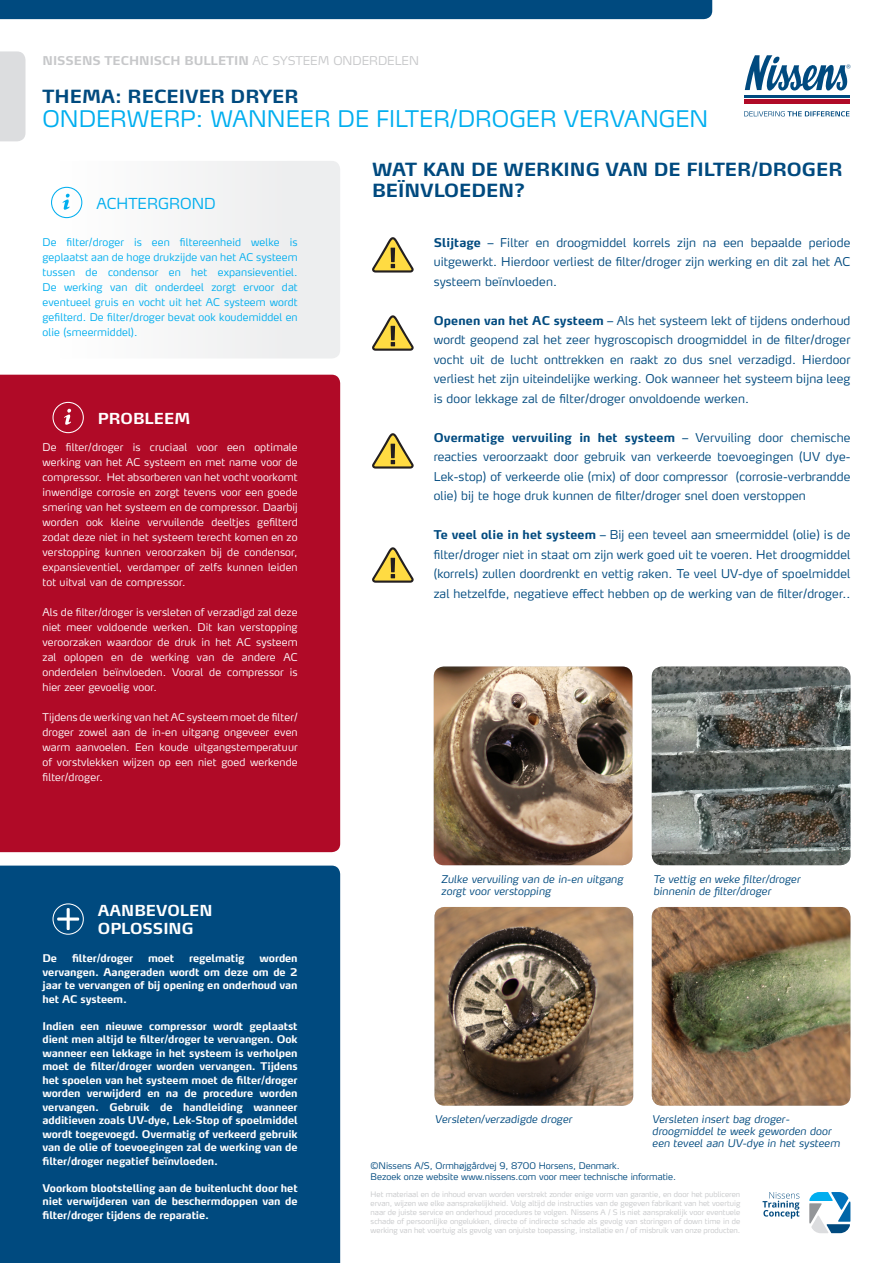
<style>
.page{position:relative;width:893px;height:1263px;background:#fff}
.page>*{position:absolute;margin:0;border:0;box-sizing:border-box;transform-origin:0 0}
.t1{font:300 22.65px "Max LF";color:#00aeef}
.t2{font:700 18px/21.6px "Max LF";color:#004a7f}
.t3{font:700 15px/18px "Max LF";color:#fff}
.t4{font:300 15px "Max LF";color:#00aeef}
.t5{font:300 12px/19.5px "Max LF";letter-spacing:.01em;color:#004a7f;text-align:justify}
.t6{font:700 12px "Max LF";color:#c7c8ca}
.t7{font:300 10.5px/15px "Max LF";letter-spacing:.01em;color:#fff;text-align:justify}
.t8{font:700 10.5px/13.5px "Max LF";letter-spacing:-.01em;color:#fff;text-align:justify}
.t9{font:300 10.5px/15px "Max LF";letter-spacing:.01em;color:#00aeef;text-align:justify}
.t10{font:italic 300 10.5px/12px "Max LF";letter-spacing:.01em;color:#004a7f}
.t11{font:300 9px/10.8px "Max LF";color:#004a7f}
.t12{font:300 7.5px/9px "Max LF";color:#c7c8ca;text-align:justify}
.s1{font-weight:300}
.s2{font-weight:700}
</style>
<div class="page">
<div style="left:0;top:375px;width:340px;height:477px;background:#b00a27"></div>
<div style="left:0;top:865px;width:340px;height:398px;background:#004a7f"></div>
<svg style="left:65px;top:161px;width:275px;height:197px;fill:#f4f4f4"></svg>
<svg style="left:745px;top:55px;width:106px;height:43px"></svg>
<svg style="left:744px;top:111px;width:105px;height:5px"></svg>
<hr style="left:744px;top:95px;width:105px;height:2px;background:#004a7f">
<div style="left:744px;top:99px;width:105px;height:5px;background:#b00a27"></div>
<div style="left:0;top:0;width:712px;height:19px;background:#004a7f"></div>
<div style="left:0;top:51px;width:26px;height:90px;background:#dcdddf"></div>
<svg style="left:763px;top:1192px;width:36px;height:27px"></svg>
<svg style="left:809px;top:1192px;width:41px;height:41px"></svg>
<svg style="left:51px;top:187px;width:31px;height:31px"></svg>
<svg style="left:53px;top:402px;width:31px;height:31px"></svg>
<svg style="left:53px;top:903px;width:31px;height:32px"></svg>
<img style="left:652px;top:666px;width:198px;height:199px">
<img style="left:434px;top:907px;width:199px;height:199px">
<img style="left:652px;top:907px;width:198px;height:199px">
<img style="left:434px;top:666px;width:198px;height:199px">
<svg style="left:372px;top:237px;width:42px;height:36px"></svg>
<svg style="left:372px;top:315px;width:42px;height:36px"></svg>
<svg style="left:372px;top:547px;width:42px;height:36px"></svg>
<svg style="left:372px;top:433px;width:42px;height:36px"></svg>
<p class="t6" style="left:43px;top:53px;width:378px">NISSENS TECHNISCH BULLETIN <span class="s1">AC SYSTEEM ONDERDELEN</span></p>
<p class="t2" style="left:43px;top:85px;width:257px">THEMA: RECEIVER DRYER</p>
<p class="t1" style="left:43px;top:105px;width:667px">ONDERWERP: WANNEER DE FILTER/DROGER VERVANGEN</p>
<p class="t4" style="left:96px;top:194px;width:121px">ACHTERGROND</p>
<p class="t2" style="left:372px;top:158px;width:472px">WAT KAN DE WERKING VAN DE FILTER/DROGER<br>BEÏNVLOEDEN?</p>
<p class="t9" style="left:43px;top:234px;width:257px">De filter/droger is een filtereenheid welke is geplaatst aan de hoge drukzijde van het AC systeem tussen de condensor en het expansieventiel.<br>De werking van dit onderdeel zorgt ervoor dat eventueel gruis en vocht uit het AC systeem wordt gefilterd. De filter/droger bevat ook koudemiddel en olie (smeermiddel).</p>
<p class="t5" style="left:434px;top:233px;width:418px"><span class="s2">Slijtage</span> – Filter en droogmiddel korrels zijn na een bepaalde periode uitgewerkt. Hierdoor verliest de filter/droger zijn werking en dit zal het AC systeem beïnvloeden.</p>
<p class="t5" style="left:434px;top:311px;width:418px"><span class="s2">Openen van het AC systeem</span> – Als het systeem lekt of tijdens onderhoud wordt geopend zal het zeer hygroscopisch droogmiddel in de filter/droger vocht uit de lucht onttrekken en raakt zo dus snel verzadigd. Hierdoor verliest het zijn uiteindelijke werking. Ook wanneer het systeem bijna leeg is door lekkage zal de filter/droger onvoldoende werken.</p>
<p class="t5" style="left:434px;top:428px;width:418px"><span class="s2">Overmatige vervuiling in het systeem</span> – Vervuiling door chemische reacties veroorzaakt door gebruik van verkeerde toevoegingen (UV dye-Lek-stop) of verkeerde olie (mix) of door compressor (corrosie-verbrandde olie) bij te hoge druk kunnen de filter/droger snel doen verstoppen</p>
<p class="t5" style="left:434px;top:525px;width:418px"><span class="s2">Te veel olie in het systeem</span> – Bij een teveel aan smeermiddel (olie) is de filter/droger niet in staat om zijn werk goed uit te voeren. Het droogmiddel (korrels) zullen doordrenkt en vettig raken. Te veel UV-dye of spoelmiddel zal hetzelfde, negatieve effect hebben op de werking van de filter/droger..</p>
<p class="t3" style="left:98px;top:409px;width:94px">PROBLEEM</p>
<p class="t7" style="left:43px;top:440px;width:257px">De filter/droger is cruciaal voor een optimale werking van het AC systeem en met name voor de compressor. Het absorberen van het vocht voorkomt inwendige corrosie en zorgt tevens voor een goede smering van het systeem en de compressor. Daarbij worden ook kleine vervuilende deeltjes gefilterd zodat deze niet in het systeem terecht komen en zo verstopping kunnen veroorzaken bij de condensor, expansieventiel, verdamper of zelfs kunnen leiden tot uitval van de compressor.</p>
<p class="t7" style="left:43px;top:605px;width:257px">Als de filter/droger is versleten of verzadigd zal deze niet meer voldoende werken. Dit kan verstopping veroorzaken waardoor de druk in het AC systeem zal oplopen en de werking van de andere AC onderdelen beïnvloeden. Vooral de compressor is hier zeer gevoelig voor.</p>
<p class="t7" style="left:43px;top:710px;width:257px">Tijdens de werking van het AC systeem moet de filter/ droger zowel aan de in-en uitgang ongeveer even warm aanvoelen. Een koude uitgangstemperatuur of vorstvlekken wijzen op een niet goed werkende filter/droger.</p>
<p class="t3" style="left:98px;top:901px;width:116px">AANBEVOLEN<br>OPLOSSING</p>
<p class="t8" style="left:43px;top:951px;width:16px">De</p>
<p class="t8" style="left:72px;top:951px;width:63px">filter/droger</p>
<p class="t8" style="left:148px;top:951px;width:28px">moet</p>
<p class="t8" style="left:189px;top:951px;width:57px">regelmatig</p>
<p class="t8" style="left:43px;top:951px;width:257px;text-indent:217px">worden vervangen. Aangeraden wordt om deze om de 2 jaar te vervangen of bij opening en onderhoud van het AC systeem.</p>
<p class="t8" style="left:43px;top:1019px;width:257px">Indien een nieuwe compressor wordt geplaatst dient men altijd te filter/droger te vervangen. Ook wanneer een lekkage in het systeem is verholpen moet de filter/droger worden vervangen. Tijdens het spoelen van het systeem moet de filter/droger worden verwijderd en na de procedure worden vervangen. Gebruik de handleiding wanneer additieven zoals UV-dye, Lek-Stop of spoelmiddel wordt toegevoegd. Overmatig of verkeerd gebruik van de olie of toevoegingen zal de werking van de filter/droger negatief beïnvloeden.</p>
<p class="t8" style="left:43px;top:1181px;width:257px">Voorkom blootstelling aan de buitenlucht door het niet verwijderen van de beschermdoppen van de filter/droger tijdens de reparatie.</p>
<p class="t10" style="left:441px;top:872px;width:183px">Zulke vervuiling van de in-en uitgang zorgt voor verstopping</p>
<p class="t10" style="left:653px;top:872px;width:148px">Te vettig en weke filter/droger</p>
<p class="t10" style="left:653px;top:884px;width:119px">binnenin de filter/droger</p>
<p class="t10" style="left:435px;top:1113px;width:139px">Versleten/verzadigde droger</p>
<p class="t10" style="left:652px;top:1113px;width:189px">Versleten insert bag droger&shy;droogmiddel te week geworden door een teveel aan UV-dye in het systeem</p>
<p class="t11" style="left:371px;top:1160px;width:307px">©Nissens A/S, Ormhøjgårdvej 9, 8700 Horsens, Denmark.<br>Bezoek onze website www.nissens.com voor meer technische informatie.</p>
<p class="t12" style="left:371px;top:1190px;width:371px">Het materiaal en de inhoud ervan worden verstrekt zonder enige vorm van garantie, en door het publiceren ervan, wijzen we elke aansprakelijkheid. Volg altijd de instructies van de gegeven fabrikant van het voertuig naar de juiste service en onderhoud procedures te volgen. Nissens A / S is niet aansprakelijk voor eventuele schade of persoonlijke ongelukken, directe of indirecte schade als gevolg van storingen of down time in de werking van het voertuig als gevolg van onjuiste toepassing, installatie en / of misbruik van onze producten.</p>
</div>
